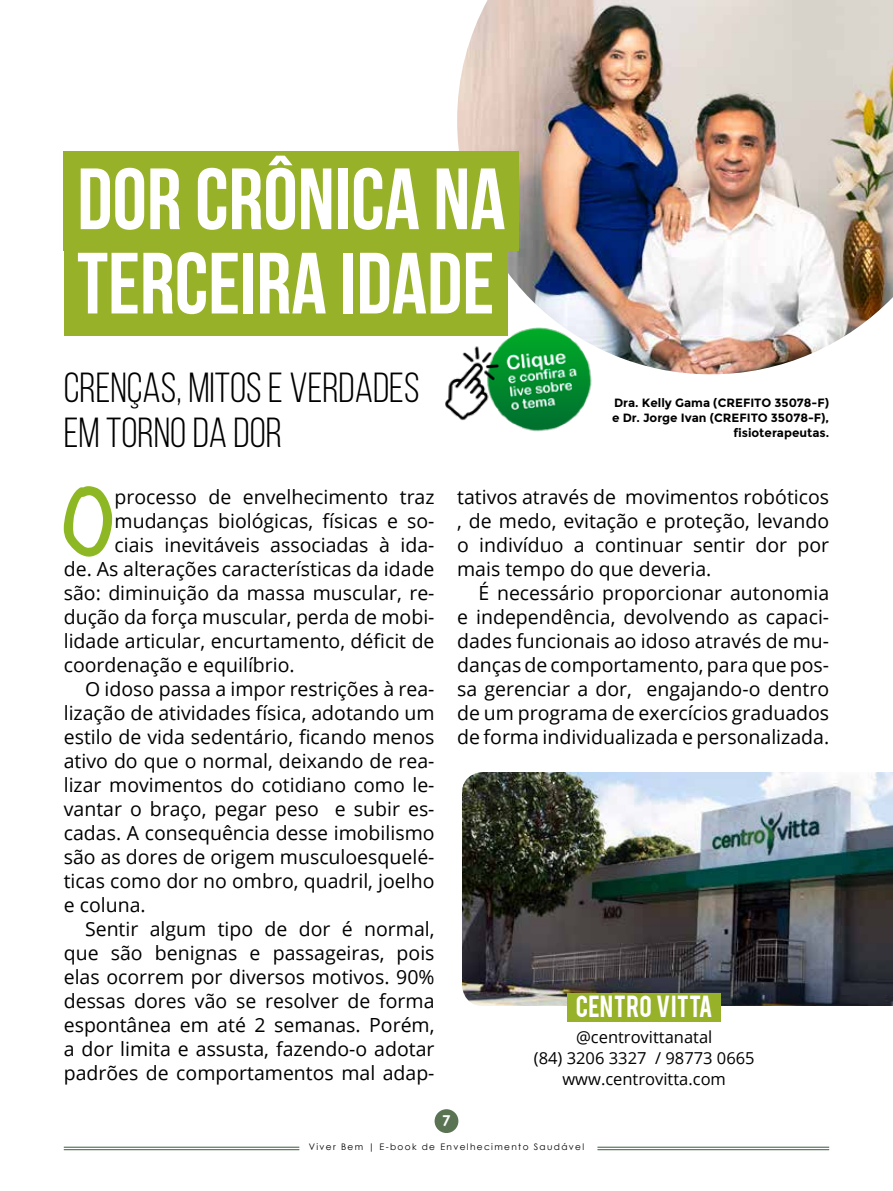
<style>
.page{position:relative;width:893px;height:1191px;background:#fff}
.page>*{position:absolute;margin:0;border:0;box-sizing:border-box;transform-origin:0 0}
.t1{font:700 86.7px/84.3px "Bebas Neue";color:#fff}
.t2{font:80.55px "Spicy Pumpkin";color:#8db824}
.t3{font:42px/45px "Bebas Neue";color:#000}
.t4{font:24px "Bebas";letter-spacing:.015em;color:#fff}
.t5{font:19.5px/24px "Open Sans";color:#000;text-align:justify}
.t6{font:16.5px/21px "Open Sans";color:#000;text-align:center}
.t7{font:700 15px "Century Gothic";color:#fff}
.t8{font:700 12px/15px "Montserrat";color:#000;text-align:right}
.t9{font:9px "Century Gothic";letter-spacing:.15em;color:#000}
</style>
<div class="page">
<hr style="left:64px;top:1147px;width:235px;height:1px;background:#3d5a3b">
<hr style="left:64px;top:1149px;width:235px;height:1px;background:#3d5a3b">
<div style="left:435px;top:1109px;width:23px;height:24px;background:#5a7453;border-radius:50%"></div>
<hr style="left:597px;top:1147px;width:232px;height:1px;background:#3d5a3b">
<hr style="left:597px;top:1149px;width:232px;height:1px;background:#3d5a3b">
<img style="left:462px;top:772px;width:431px;height:234px">
<img style="left:457px;top:0;width:436px;height:374px">
<div style="left:64px;top:151px;width:455px;height:100px;background:#97b228"></div>
<div style="left:64px;top:222px;width:444px;height:113px;background:#97b228"></div>
<div style="left:567px;top:993px;width:154px;height:29px;background:#97b228"></div>
<img style="left:435px;top:325px;width:161px;height:107px">
<h1 class="t1" style="left:77px;top:156px;width:430px">DOR CRÔNICA NA<br>TERCEIRA IDADE</h1>
<h3 class="t3" style="left:64px;top:365px;width:357px">CRENÇAS, MITOS E VERDADES<br>EM TORNO DA DOR</h3>
<p class="t8" style="left:612px;top:395px;width:219px">Dra. Kelly Gama (CREFITO 35078-F) e Dr. Jorge Ivan (CREFITO 35078-F), fisioterapeutas.</p>
<h2 class="t2" style="left:64px;top:469px;width:52px">O</h2>
<p class="t5" style="left:115px;top:484px;width:321px">processo de envelhecimento traz</p>
<p class="t5" style="left:115px;top:508px;width:321px">mudanças biológicas, físicas e so-</p>
<p class="t5" style="left:115px;top:532px;width:321px">ciais inevitáveis associadas à ida-</p>
<p class="t5" style="left:64px;top:556px;width:372px">de. As alterações características da idade</p>
<p class="t5" style="left:64px;top:580px;width:372px">são: diminuição da massa muscular, re-</p>
<p class="t5" style="left:64px;top:604px;width:372px">dução da força muscular, perda de mobi-</p>
<p class="t5" style="left:64px;top:628px;width:372px">lidade articular, encurtamento, déficit de</p>
<p class="t5" style="left:64px;top:652px;width:232px">coordenação e equilíbrio.</p>
<p class="t5" style="left:85px;top:676px;width:351px">O idoso passa a impor restrições à rea-</p>
<p class="t5" style="left:64px;top:700px;width:372px">lização de atividades física, adotando um</p>
<p class="t5" style="left:64px;top:724px;width:372px">estilo de vida sedentário, ficando menos</p>
<p class="t5" style="left:64px;top:748px;width:372px">ativo do que o normal, deixando de rea-</p>
<p class="t5" style="left:64px;top:772px;width:372px">lizar movimentos do cotidiano como le-</p>
<p class="t5" style="left:64px;top:796px;width:372px">vantar o braço, pegar peso e subir es-</p>
<p class="t5" style="left:64px;top:820px;width:372px">cadas. A consequência desse imobilismo</p>
<p class="t5" style="left:64px;top:844px;width:372px">são as dores de origem musculoesquelé-</p>
<p class="t5" style="left:64px;top:868px;width:372px">ticas como dor no ombro, quadril, joelho</p>
<p class="t5" style="left:64px;top:892px;width:83px">e coluna.</p>
<p class="t5" style="left:85px;top:916px;width:351px">Sentir algum tipo de dor é normal,</p>
<p class="t5" style="left:64px;top:940px;width:372px">que são benignas e passageiras, pois</p>
<p class="t5" style="left:64px;top:964px;width:372px">elas ocorrem por diversos motivos. 90%</p>
<p class="t5" style="left:64px;top:988px;width:372px">dessas dores vão se resolver de forma</p>
<p class="t5" style="left:64px;top:1012px;width:372px">espontânea em até 2 semanas. Porém,</p>
<p class="t5" style="left:64px;top:1036px;width:372px">a dor limita e assusta, fazendo-o adotar</p>
<p class="t5" style="left:64px;top:1060px;width:372px">padrões de comportamentos mal adap-</p>
<p class="t5" style="left:457px;top:484px;width:374px">tativos através de movimentos robóticos , de medo, evitação e proteção, levando o indivíduo a continuar sentir dor por mais tempo do que deveria.</p>
<p class="t5" style="left:457px;top:580px;width:374px;text-indent:21px">É necessário proporcionar autonomia e independência, devolvendo as capaci&shy;dades funcionais ao idoso através de mu&shy;danças de comportamento, para que pos&shy;sa gerenciar a dor, engajando-o dentro de um programa de exercícios graduados de forma individualizada e personalizada.</p>
<p class="t4" style="left:576px;top:989px;width:138px">CENTRO VITTA</p>
<p class="t6" style="left:534px;top:1025px;width:222px">@centrovittanatal<br>(84) 3206 3327 / 98773 0665 www.centrovitta.com</p>
<p class="t7" style="left:442px;top:1110px;width:10px">7</p>
<p class="t9" style="left:309px;top:1140px;width:277px">Viver Bem | E-book de Envelhecimento Saudável</p>
</div>
